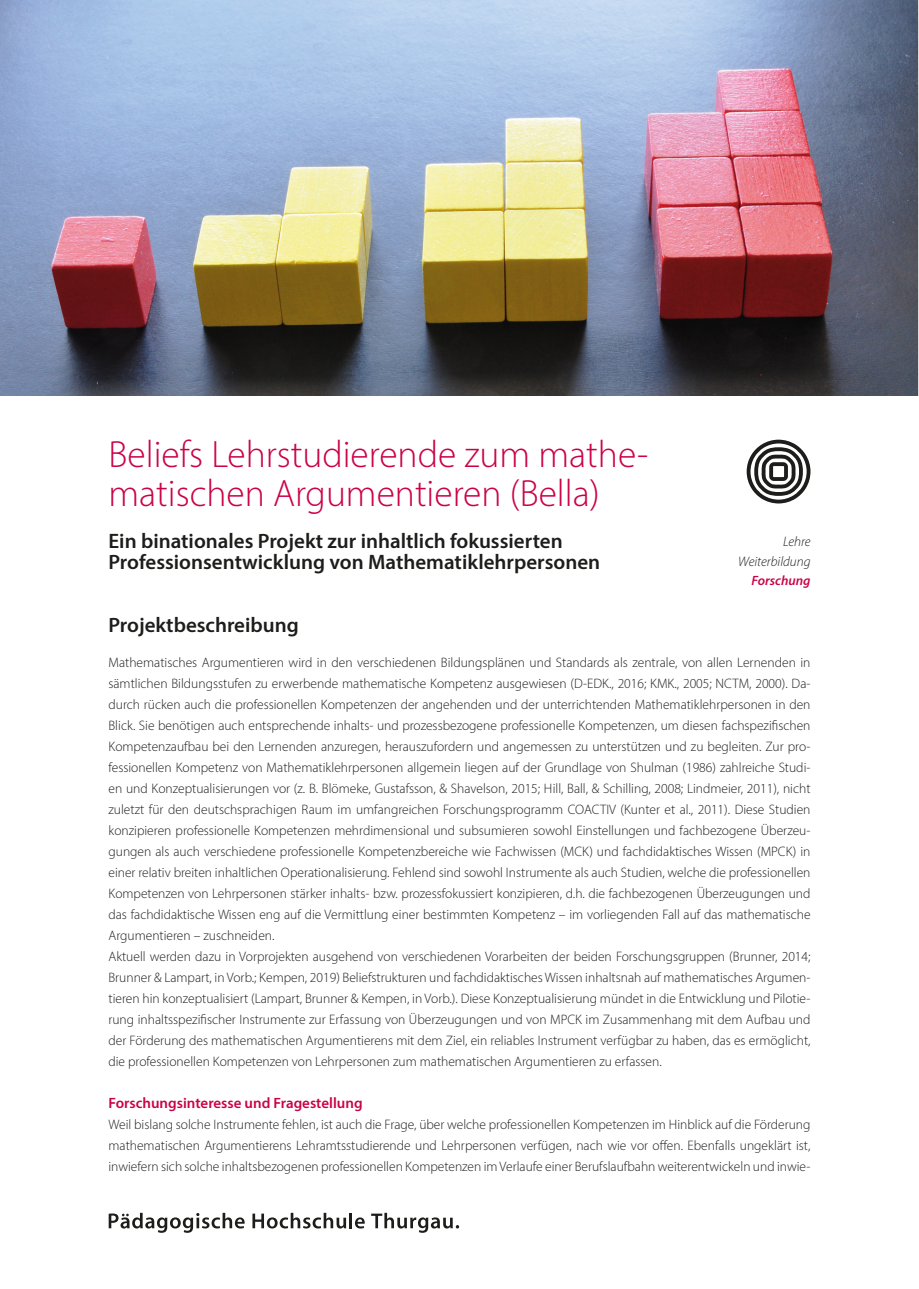
<style>
.page{position:relative;width:919px;height:1289px;background:#fff}
.page>*{position:absolute;margin:0;border:0;box-sizing:border-box;transform-origin:0 0}
.t1{font:300 37.5px/39px "Myriad Pro";color:#cb0248}
.t2{font:600 21px/21px "Myriad Pro";color:#1d1d1b}
.t3{font:600 15px "Myriad Pro";color:#cb0248}
.t4{font:300 13.5px/21px "Myriad Pro";color:#1d1d1b}
.t5{font:italic 300 13.5px/19.5px "Myriad Pro";color:#1d1d1b;text-align:right}
.t6{font:italic 600 13.5px "Myriad Pro";color:#cb0248}
</style>
<div class="page">
<svg style="left:746px;top:439px;width:64px;height:64px"></svg>
<svg style="left:109px;top:1212px;width:135px;height:20px"></svg>
<svg style="left:252px;top:1212px;width:94px;height:16px"></svg>
<hr style="left:349px;top:1212px;width:3px;height:16px;background:#1d1d1b">
<svg style="left:355px;top:1217px;width:9px;height:11px"></svg>
<svg style="left:371px;top:1212px;width:88px;height:20px"></svg>
<img style="left:0;top:0;width:917px;height:395px">
<h1 class="t1" style="left:108px;top:435px;width:541px">Beliefs Lehrstudierende zum mathe&shy;matischen Argumentieren (Bella)</h1>
<h2 class="t2" style="left:108px;top:530px;width:493px">Ein binationales Projekt zur inhaltlich fokussierten<br>Professionsentwicklung von Mathematiklehrpersonen</h2>
<p class="t5" style="left:738px;top:532px;width:74px">Lehre<br>Weiterbildung</p>
<p class="t6" style="left:751px;top:572px;width:60px">Forschung</p>
<h2 class="t2" style="left:108px;top:614px;width:192px">Projektbeschreibung</h2>
<p class="t4" style="left:108px;top:651px;width:703px">Mathematisches Argumentieren wird in den verschiedenen Bildungsplänen und Standards als zentrale, von allen Lernenden in sämtlichen Bildungsstufen zu erwerbende mathematische Kompetenz ausgewiesen (D-EDK., 2016; KMK., 2005; NCTM, 2000). Da&shy;durch rücken auch die professionellen Kompetenzen der angehenden und der unterrichtenden Mathematiklehrpersonen in den Blick. Sie benötigen auch entsprechende inhalts- und prozessbezogene professionelle Kompetenzen, um diesen fachspezifischen Kompetenzaufbau bei den Lernenden anzuregen, herauszufordern und angemessen zu unterstützen und zu begleiten. Zur pro&shy;fessionellen Kompetenz von Mathematiklehrpersonen allgemein liegen auf der Grundlage von Shulman (1986) zahlreiche Studi&shy;en und Konzeptualisierungen vor (z. B. Blömeke, Gustafsson, &amp; Shavelson, 2015; Hill, Ball, &amp; Schilling, 2008; Lindmeier, 2011), nicht zuletzt für den deutschsprachigen Raum im umfangreichen Forschungsprogramm COACTIV (Kunter et al., 2011). Diese Studien konzipieren professionelle Kompetenzen mehrdimensional und subsumieren sowohl Einstellungen und fachbezogene Überzeu&shy;gungen als auch verschiedene professionelle Kompetenzbereiche wie Fachwissen (MCK) und fachdidaktisches Wissen (MPCK) in einer relativ breiten inhaltlichen Operationalisierung. Fehlend sind sowohl Instrumente als auch Studien, welche die professionellen Kompetenzen von Lehrpersonen stärker inhalts- bzw. prozessfokussiert konzipieren, d.h. die fachbezogenen Überzeugungen und das fachdidaktische Wissen eng auf die Vermittlung einer bestimmten Kompetenz – im vorliegenden Fall auf das mathematische Argumentieren – zuschneiden.<br>Aktuell werden dazu in Vorprojekten ausgehend von verschiedenen Vorarbeiten der beiden Forschungsgruppen (Brunner, 2014; Brunner &amp; Lampart, in Vorb.; Kempen, 2019) Beliefstrukturen und fachdidaktisches Wissen inhaltsnah auf mathematisches Argumen&shy;tieren hin konzeptualisiert (Lampart, Brunner &amp; Kempen, in Vorb.). Diese Konzeptualisierung mündet in die Entwicklung und Pilotie&shy;rung inhaltsspezifischer Instrumente zur Erfassung von Überzeugungen und von MPCK im Zusammenhang mit dem Aufbau und der Förderung des mathematischen Argumentierens mit dem Ziel, ein reliables Instrument verfügbar zu haben, das es ermöglicht, die professionellen Kompetenzen von Lehrpersonen zum mathematischen Argumentieren zu erfassen.</p>
<p class="t3" style="left:108px;top:1093px;width:256px">Forschungsinteresse und Fragestellung</p>
<p class="t4" style="left:108px;top:1113px;width:703px;text-align:justify">Weil bislang solche Instrumente fehlen, ist auch die Frage, über welche professionellen Kompetenzen im Hinblick auf die Förderung mathematischen Argumentierens Lehramtsstudierende und Lehrpersonen verfügen, nach wie vor offen. Ebenfalls ungeklärt ist, inwiefern sich solche inhaltsbezogenen professionellen Kompetenzen im Verlaufe einer Berufslaufbahn weiterentwickeln und inwie-</p>
</div>
